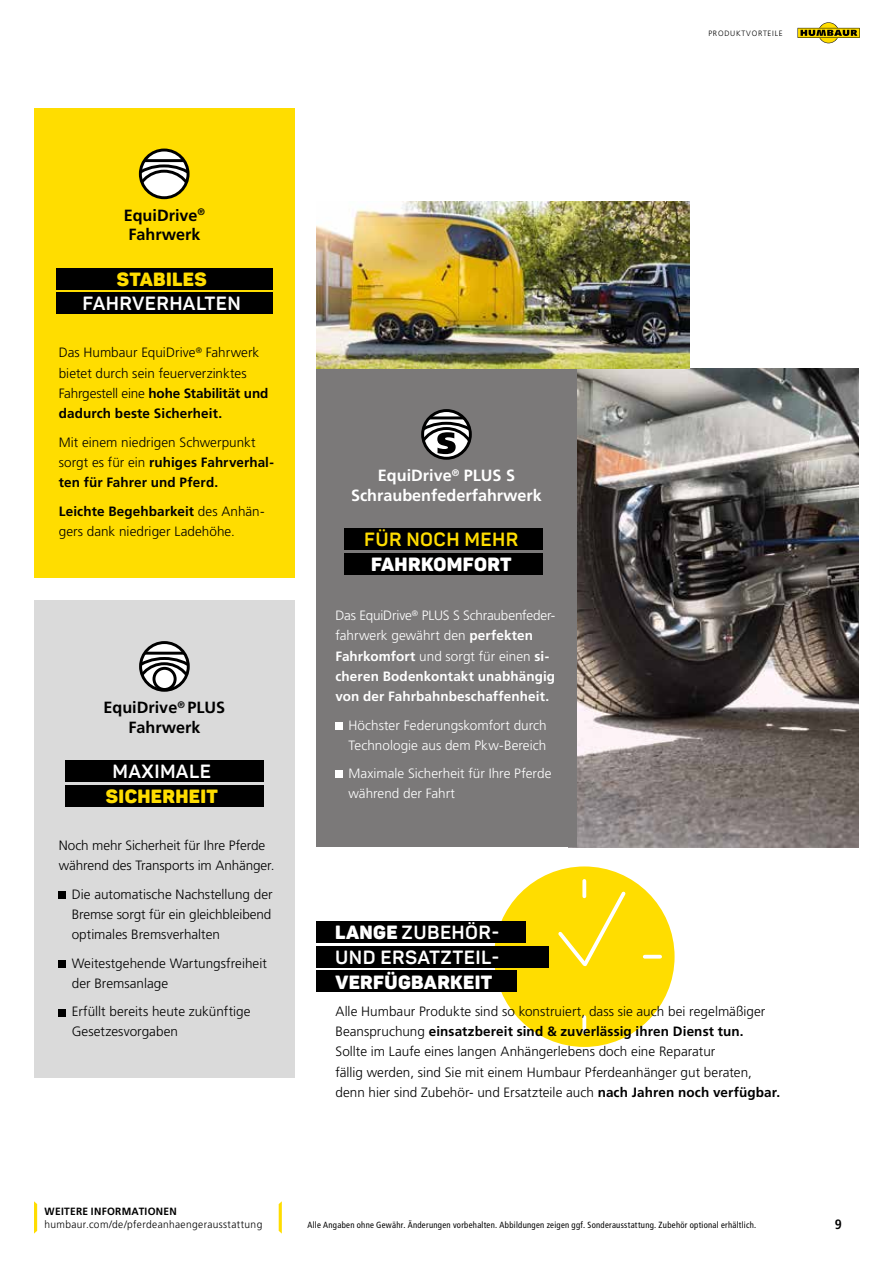
<style>
.page{position:relative;width:893px;height:1263px;background:#fff}
.page>*{position:absolute;margin:0;border:0;box-sizing:border-box;transform-origin:0 0}
.t1{font:700 18.9px "Panton";letter-spacing:.02em;color:#fff}
.t2{font:900 18.9px "Panton";letter-spacing:.02em;color:#fff}
.t3{font:900 18.9px "Panton";letter-spacing:.02em;color:#fd0}
.t4{font:700 18.9px "Panton";letter-spacing:.02em;color:#fd0}
.t5{font:16.2px/19.5px "Frutiger LT 65 Bd";color:#000}
.t6{font:16.2px/19.5px "Frutiger LT 65 Bd";color:#fff;text-align:center}
.t7{font:13.5px/20.2px "Frutiger LT 45 Lt";color:#000}
.t8{font:13.5px/20.2px "Frutiger LT 45 Lt";color:#fff}
.t9{font:13.5px/20.2px "Frutiger LT 65 Bd";letter-spacing:.01em;color:#000}
.t10{font:13.5px/20.2px "Frutiger LT 65 Bd";letter-spacing:.01em;color:#fff}
.t11{font:13.5px "Frutiger LT 67 Bd Cn";color:#000}
.t12{font:10.5px "Frutiger LT 45 Lt";letter-spacing:.035em;color:#000}
.t13{font:10.5px "Frutiger LT 65 Bd";letter-spacing:.025em;color:#000}
.t14{font:9px "Frutiger LT 57 Cn";letter-spacing:.035em;color:#000}
.t15{font:7.65px "Frutiger LT 45 Lt";letter-spacing:.1em;color:#000}
.s1{font-family:"Frutiger LT 45 Lt"}
.s2{font-family:"Frutiger LT 65 Bd"}
.s3{font-weight:900}
</style>
<div class="page">
<div style="left:34px;top:600px;width:261px;height:477px;background:#dadada"></div>
<div style="left:494px;top:866px;width:181px;height:181px;background:#fd0;border-radius:50%"></div>
<svg style="left:558px;top:888px;width:68px;height:79px"></svg>
<svg style="left:582px;top:881px;width:4px;height:15px"></svg>
<svg style="left:582px;top:1017px;width:4px;height:15px"></svg>
<hr style="left:645px;top:955px;width:15px;height:3px;background:#fff">
<div style="left:34px;top:108px;width:261px;height:469px;background:#fd0"></div>
<div style="left:56px;top:268px;width:217px;height:21px;background:#000"></div>
<div style="left:56px;top:293px;width:217px;height:21px;background:#000"></div>
<svg style="left:140px;top:150px;width:48px;height:48px"></svg>
<svg style="left:140px;top:163px;width:46px;height:35px"></svg>
<hr style="left:140px;top:159px;width:48px;height:3px;background:#000">
<div style="left:139px;top:149px;width:51px;height:50px;border:3px solid #000;border-radius:50%"></div>
<div style="left:59px;top:891px;width:7px;height:8px;background:#000"></div>
<div style="left:59px;top:960px;width:7px;height:7px;background:#000"></div>
<div style="left:59px;top:1009px;width:7px;height:7px;background:#000"></div>
<svg style="left:141px;top:642px;width:47px;height:48px"></svg>
<svg style="left:142px;top:655px;width:45px;height:34px"></svg>
<div style="left:154px;top:668px;width:21px;height:21px;background:#fff;border-radius:50%"></div>
<div style="left:153px;top:667px;width:24px;height:23px;border:3px solid #000;border-radius:50%"></div>
<hr style="left:141px;top:652px;width:47px;height:3px;background:#000">
<div style="left:139px;top:641px;width:51px;height:51px;border:3px solid #000;border-radius:50%"></div>
<img style="left:577px;top:368px;width:282px;height:479px">
<div style="left:316px;top:368px;width:261px;height:479px;background:#7b7979"></div>
<div style="left:335px;top:722px;width:8px;height:7px;background:#fff"></div>
<div style="left:335px;top:771px;width:8px;height:7px;background:#fff"></div>
<svg style="left:423px;top:411px;width:47px;height:47px"></svg>
<hr style="left:423px;top:416px;width:47px;height:3px;background:#000">
<div style="left:421px;top:409px;width:51px;height:51px;border:3px solid #000;border-radius:50%"></div>
<svg style="left:423px;top:420px;width:47px;height:38px;background:#7f7f7f"></svg>
<img style="left:316px;top:202px;width:374px;height:166px">
<div style="left:316px;top:971px;width:200px;height:21px;background:#000"></div>
<div style="left:316px;top:946px;width:233px;height:21px;background:#000"></div>
<div style="left:316px;top:921px;width:210px;height:22px;background:#000"></div>
<div style="left:65px;top:760px;width:198px;height:22px;background:#000"></div>
<div style="left:65px;top:785px;width:198px;height:22px;background:#000"></div>
<div style="left:345px;top:528px;width:198px;height:22px;background:#000"></div>
<div style="left:345px;top:553px;width:198px;height:22px;background:#000"></div>
<svg style="left:797px;top:22px;width:63px;height:21px"></svg>
<svg style="left:34px;top:1201px;width:3px;height:32px"></svg>
<svg style="left:279px;top:1201px;width:3px;height:32px"></svg>
<p class="t15" style="left:708px;top:29px;width:76px">PRODUKTVORTEILE</p>
<p class="t5" style="left:124px;top:205px;width:83px">EquiDrive<sup>®<br></sup>Fahrwerk</p>
<h1 class="t3" style="left:117px;top:267px;width:92px">STABILES</h1>
<h1 class="t1" style="left:83px;top:292px;width:160px">FAHRVERHALTEN</h1>
<p class="t7" style="left:59px;top:343px;width:202px">Das Humbaur EquiDrive<sup>®</sup> Fahrwerk bietet durch sein feuerverzinktes</p>
<p class="t9" style="left:59px;top:383px;width:211px"><span class="s1">Fahrgestell eine</span> hohe Stabilität und dadurch beste Sicherheit.</p>
<p class="t7" style="left:59px;top:432px;width:198px">Mit einem niedrigen Schwerpunkt</p>
<p class="t9" style="left:59px;top:452px;width:217px"><span class="s1">sorgt es für ein</span> ruhiges Fahrverhal&shy;ten für Fahrer und Pferd.</p>
<p class="t9" style="left:59px;top:501px;width:207px">Leichte Begehbarkeit <span class="s1">des Anhän-</span></p>
<p class="t7" style="left:59px;top:521px;width:178px">gers dank niedriger Ladehöhe.</p>
<p class="t5" style="left:104px;top:698px;width:123px;text-align:center">EquiDrive<sup>®</sup> PLUS<br>Fahrwerk</p>
<h1 class="t1" style="left:113px;top:760px;width:100px">MAXIMALE</h1>
<h1 class="t3" style="left:106px;top:784px;width:114px">SICHERHEIT</h1>
<p class="t7" style="left:59px;top:835px;width:217px">Noch mehr Sicherheit für Ihre Pferde während des Transports im Anhänger.</p>
<p class="t7" style="left:72px;top:884px;width:203px;text-align:justify">Die automatische Nachstellung der Bremse sorgt für ein gleichbleibend optimales Bremsverhalten</p>
<p class="t7" style="left:72px;top:953px;width:197px">Weitestgehende Wartungsfreiheit der Bremsanlage</p>
<p class="t7" style="left:72px;top:1002px;width:180px">Erfüllt bereits heute zukünftige<br>Gesetzesvorgaben</p>
<p class="t6" style="left:351px;top:466px;width:192px">EquiDrive<sup>®</sup> PLUS S<br>Schraubenfederfahrwerk</p>
<h1 class="t4" style="left:364px;top:528px;width:156px">FÜR NOCH MEHR</h1>
<h1 class="t2" style="left:371px;top:552px;width:142px">FAHRKOMFORT</h1>
<p class="t8" style="left:335px;top:605px;width:221px">Das EquiDrive<sup>®</sup> PLUS S Schraubenfeder&shy;fahrwerk gewährt den <span class="s2">perfekten<br>Fahrkomfort</span> und sorgt für einen <span class="s2">si-</span></p>
<p class="t10" style="left:335px;top:666px;width:221px">cheren Bodenkontakt unabhängig von der Fahrbahnbeschaffenheit.</p>
<p class="t8" style="left:348px;top:715px;width:200px">Höchster Federungskomfort durch<br>Technologie aus dem Pkw-Bereich</p>
<p class="t8" style="left:348px;top:764px;width:205px">Maximale Sicherheit für Ihre Pferde während der Fahrt</p>
<h1 class="t1" style="left:335px;top:920px;width:166px"><span class="s3">LANGE</span> ZUBEHÖR-</h1>
<h1 class="t1" style="left:335px;top:945px;width:166px">UND ERSATZTEIL-</h1>
<h1 class="t2" style="left:335px;top:970px;width:158px">VERFÜGBARKEIT</h1>
<p class="t7" style="left:335px;top:1001px;width:431px">Alle Humbaur Produkte sind so konstruiert, dass sie auch bei regelmäßiger</p>
<p class="t9" style="left:335px;top:1021px;width:410px"><span class="s1">Beanspruchung</span> einsatzbereit sind &amp; zuverlässig ihren Dienst tun.</p>
<p class="t7" style="left:335px;top:1042px;width:446px">Sollte im Laufe eines langen Anhängerlebens doch eine Reparatur<br>fällig werden, sind Sie mit einem Humbaur Pferdeanhänger gut beraten, denn hier sind Zubehör- und Ersatzteile auch <span class="s2">nach Jahren noch verfügbar.</span></p>
<p class="t13" style="left:45px;top:1205px;width:134px">WEITERE INFORMATIONEN</p>
<p class="t12" style="left:45px;top:1219px;width:219px">humbaur.com/de/pferdeanhaengerausstattung</p>
<p class="t14" style="left:307px;top:1220px;width:450px">Alle Angaben ohne Gewähr. Änderungen vorbehalten. Abbildungen zeigen ggf. Sonderausstattung. Zubehör optional erhältlich.</p>
<p class="t11" style="left:835px;top:1217px;width:9px">9</p>
</div>
